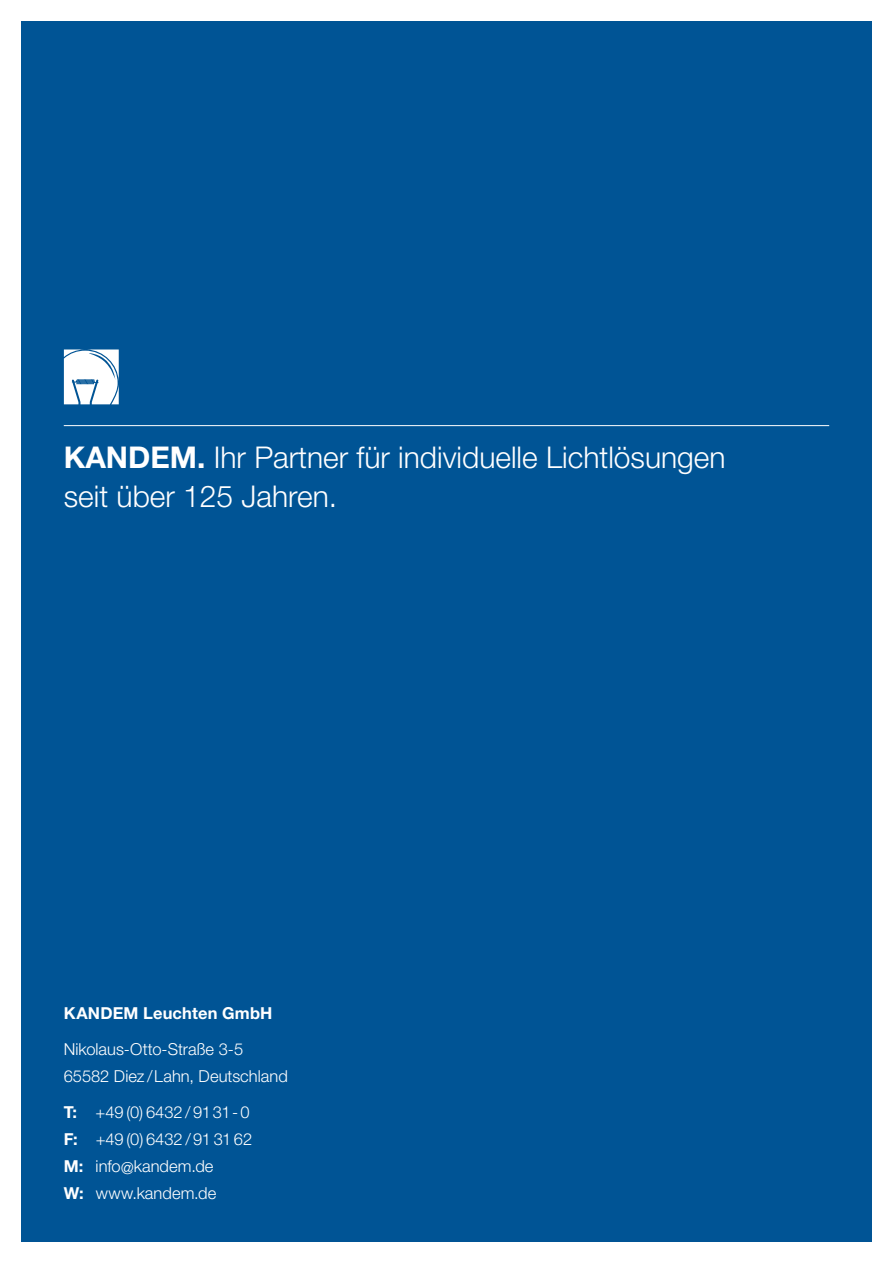
<style>
.page{position:relative;width:893px;height:1263px;background:#fff}
.page>*{position:absolute;margin:0;border:0;box-sizing:border-box;transform-origin:0 0}
.t1{font:300 30px/39px "Helvetica Neue LT Std";color:#fff}
.t2{font:300 16.5px/27px "Helvetica Neue LT Std";color:#fff}
.t3{font:700 16.5px "Helvetica Neue LT Std";letter-spacing:.01em;color:#fff}
.s1{font-weight:700}
</style>
<div class="page">
<div style="left:22px;top:21px;width:850px;height:1221px;background:#005495"></div>
<svg style="left:64px;top:349px;width:55px;height:55px;background:#dde8f1"></svg>
<hr style="left:64px;top:425px;width:765px;height:1px;background:#fff">
<h1 class="t1" style="left:64px;top:437px;width:663px"><span class="s1">Kandem.</span> Ihr Partner für individuelle Lichtlösungen seit über 125 Jahren.</h1>
<p class="t3" style="left:64px;top:1003px;width:210px">KANDEM Leuchten GmbH</p>
<p class="t2" style="left:64px;top:1035px;width:226px">Nikolaus-Otto-Straße 3-5<br>65582 Diez /Lahn, Deutschland</p>
<p class="t2" style="left:64px;top:1098px;width:190px"><span class="s1">T:</span> +49 (0) 6432 / 9131-0<br><span class="s1">F:</span> +49 (0) 6432 / 91 31 62<br><span class="s1">M:</span> info@kandem.de<br><span class="s1">W:</span> www.kandem.de</p>
</div>
